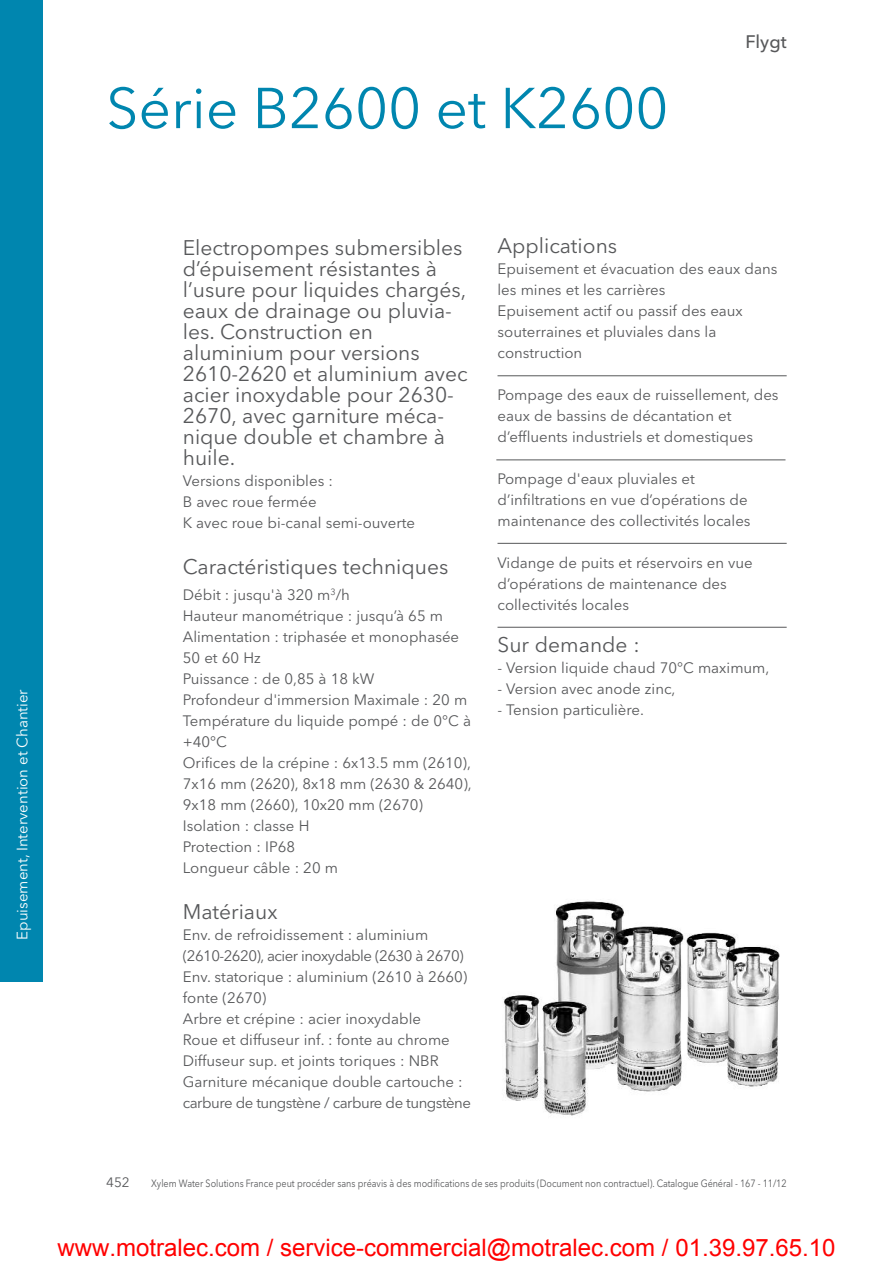
<style>
.page{position:relative;width:893px;height:1263px;background:#fff}
.page>*{position:absolute;margin:0;border:0;box-sizing:border-box;transform-origin:0 0}
.t1{font:57px "Avenir Next LT Pro";color:#0086af}
.t2{font:24px "Arial";color:#f00}
.t3{font:21px/21px "Avenir Next LT Pro";color:#57585a}
.t4{font:500 18px "Avenir Next LT Pro";color:#57585a}
.t5{font:15px/21px "Avenir Next LT Pro";color:#57585a}
.t6{font:15px "Avenir Next LT Pro";color:#fff}
.t7{font:13.5px "Avenir Next LT Pro";color:#57585a}
.t8{font:10.5px "Avenir Next LT Pro";color:#57585a;scale:.86 1}
</style>
<div class="page">
<div style="left:0;top:0;width:43px;height:982px;background:#0086af"></div>
<hr style="left:497px;top:375px;width:290px;height:1px;background:#57585a">
<hr style="left:496px;top:460px;width:289px;height:1px;background:#57585a">
<hr style="left:497px;top:543px;width:290px;height:1px;background:#57585a">
<hr style="left:497px;top:627px;width:290px;height:1px;background:#57585a">
<img style="left:503px;top:901px;width:277px;height:215px">
<h1 class="t1" style="left:106px;top:88px;width:564px">Série B2600 et K2600</h1>
<p class="t4" style="left:745px;top:35px;width:43px">Flygt</p>
<p class="t6" style="left:17px;top:940px;width:252px;rotate:-90deg">Epuisement, Intervention et Chantier</p>
<p class="t3" style="left:183px;top:240px;width:286px">Electropompes submersibles d’épuisement résistantes à l’usure pour liquides chargés, eaux de drainage ou pluvia&shy;les. Construction en aluminium pour versions<br>2610-2620 et aluminium avec acier inoxydable pour 2630-<br>2670, avec garniture méca&shy;nique double et chambre à huile.</p>
<p class="t5" style="left:183px;top:472px;width:234px">Versions disponibles :<br>B avec roue fermée<br>K avec roue bi-canal semi-ouverte</p>
<h3 class="t3" style="left:183px;top:559px;width:267px">Caractéristiques techniques</h3>
<p class="t5" style="left:183px;top:586px;width:290px">Débit : jusqu'à 320 m<sup>3</sup>/h<br>Hauteur manométrique : jusqu’à 65 m<br>Alimentation : triphasée et monophasée<br>50 et 60 Hz<br>Puissance : de 0,85 à 18 kW<br>Profondeur d'immersion Maximale : 20 m<br>Température du liquide pompé : de 0°C à +40°C<br>Orifices de la crépine : 6x13.5 mm (2610),<br>7x16 mm (2620), 8x18 mm (2630 &amp; 2640),<br>9x18 mm (2660), 10x20 mm (2670)<br>Isolation : classe H<br>Protection : IP68<br>Longueur câble : 20 m</p>
<h3 class="t3" style="left:183px;top:903px;width:96px">Matériaux</h3>
<p class="t5" style="left:183px;top:926px;width:290px">Env. de refroidissement : aluminium (2610-2620), acier inoxydable (2630 à 2670)<br>Env. statorique : aluminium (2610 à 2660) fonte (2670)<br>Arbre et crépine : acier inoxydable<br>Roue et diffuseur inf. : fonte au chrome Diffuseur sup. et joints toriques : NBR Garniture mécanique double cartouche : carbure de tungstène / carbure de tungstène</p>
<h3 class="t3" style="left:497px;top:238px;width:121px">Applications</h3>
<p class="t5" style="left:497px;top:260px;width:281px">Epuisement et évacuation des eaux dans les mines et les carrières<br>Epuisement actif ou passif des eaux souterraines et pluviales dans la construction</p>
<p class="t5" style="left:497px;top:386px;width:283px">Pompage des eaux de ruissellement, des eaux de bassins de décantation et d’effluents industriels et domestiques</p>
<p class="t5" style="left:497px;top:470px;width:255px">Pompage d'eaux pluviales et d’infiltrations en vue d’opérations de maintenance des collectivités locales</p>
<p class="t5" style="left:497px;top:554px;width:257px">Vidange de puits et réservoirs en vue d’opérations de maintenance des collectivités locales</p>
<h3 class="t3" style="left:497px;top:637px;width:144px">Sur demande :</h3>
<p class="t5" style="left:497px;top:659px;width:273px">- Version liquide chaud 70°C maximum,</p>
<p class="t5" style="left:497px;top:680px;width:179px">- Version avec anode zinc,</p>
<p class="t5" style="left:497px;top:701px;width:148px">- Tension particulière.</p>
<p class="t7" style="left:106px;top:1178px;width:25px">452</p>
<p class="t8" style="left:151px;top:1179px;width:740px">Xylem Water Solutions France peut procéder sans préavis à des modifications de ses produits (Document non contractuel). Catalogue Général - 167 - 11/12</p>
<h2 class="t2" style="left:58px;top:1239px;width:779px">www.motralec.com / service-commercial@motralec.com / 01.39.97.65.10</h2>
</div>
